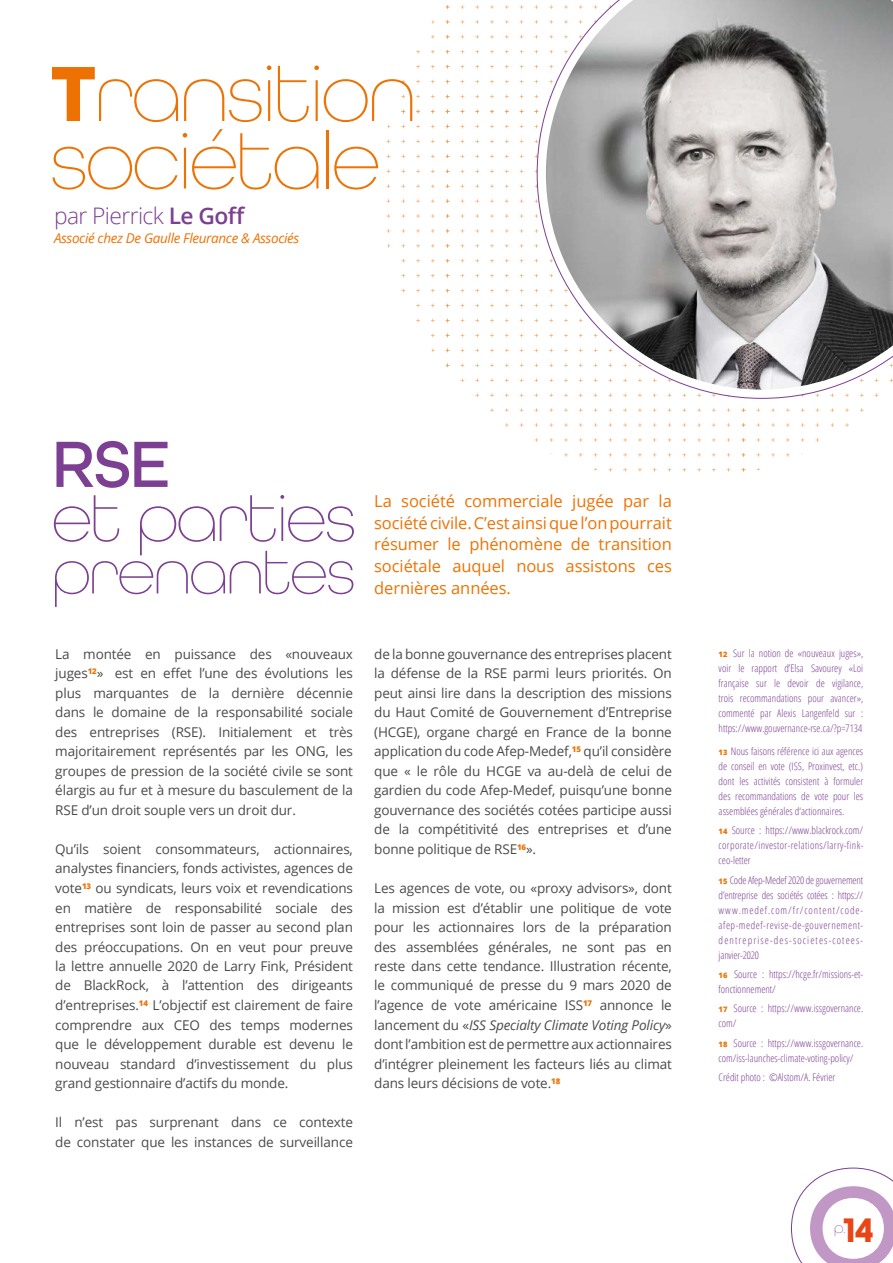
<style>
.page{position:relative;width:893px;height:1263px;background:#fff}
.page>*{position:absolute;margin:0;border:0;box-sizing:border-box;transform-origin:0 0}
.t1{font:82.5px/67.5px "All Round Gothic X Lig";letter-spacing:-.025em;color:#ee7203}
.t2{font:500 69px "All Round Gothic";color:#7c3f91}
.t3{font:68.25px "All Round Gothic X Lig";letter-spacing:-.025em;color:#7c3f91}
.t4{font:63.75px "All Round Gothic X Lig";letter-spacing:-.025em;color:#7c3f91}
.t5{font:700 36px "All Round Gothic";color:#e84617}
.t6{font:300 22.8px "Open Sans";letter-spacing:-.025em;color:#7c3f91}
.t7{font:16.5px/21.8px "Open Sans";letter-spacing:-.005em;color:#ee7203;text-align:justify}
.t8{font:15.3px "All Round Gothic X Lig";color:#7c3f91}
.t9{font:13.5px/19.5px "Open Sans";letter-spacing:-.01em;color:#4a4a49;text-align:justify}
.t10{font:italic 13.5px "Open Sans";letter-spacing:-.025em;color:#ee7203}
.t11{font:300 condensed 10.5px/15px "Open Sans";color:#7c3f91;text-align:justify}
.s1{font-family:"All Round Gothic";font-weight:700}
.s2{font-weight:600}
.s3{font-style:italic}
.s4{font-weight:800;font-stretch:normal;font-size:7.5px;color:#ee7203}
</style>
<div class="page">
<svg style="left:416px;top:50px;width:4px;height:4px"></svg>
<svg style="left:431px;top:50px;width:4px;height:4px"></svg>
<svg style="left:431px;top:35px;width:4px;height:4px"></svg>
<svg style="left:416px;top:259px;width:4px;height:4px"></svg>
<svg style="left:416px;top:244px;width:4px;height:4px"></svg>
<svg style="left:416px;top:229px;width:4px;height:4px"></svg>
<svg style="left:416px;top:214px;width:4px;height:4px"></svg>
<svg style="left:416px;top:199px;width:4px;height:4px"></svg>
<svg style="left:416px;top:184px;width:4px;height:4px"></svg>
<svg style="left:431px;top:259px;width:4px;height:4px"></svg>
<svg style="left:431px;top:244px;width:4px;height:4px"></svg>
<svg style="left:431px;top:229px;width:4px;height:4px"></svg>
<svg style="left:431px;top:214px;width:4px;height:4px"></svg>
<svg style="left:431px;top:199px;width:4px;height:4px"></svg>
<svg style="left:431px;top:184px;width:4px;height:4px"></svg>
<svg style="left:490px;top:50px;width:4px;height:4px"></svg>
<svg style="left:490px;top:35px;width:4px;height:4px"></svg>
<svg style="left:490px;top:20px;width:4px;height:4px"></svg>
<svg style="left:490px;top:5px;width:4px;height:4px"></svg>
<svg style="left:505px;top:35px;width:4px;height:4px"></svg>
<svg style="left:505px;top:20px;width:4px;height:4px"></svg>
<svg style="left:505px;top:5px;width:4px;height:4px"></svg>
<svg style="left:490px;top:408px;width:4px;height:4px"></svg>
<svg style="left:490px;top:393px;width:4px;height:4px"></svg>
<svg style="left:490px;top:259px;width:4px;height:4px"></svg>
<svg style="left:490px;top:244px;width:4px;height:4px"></svg>
<svg style="left:490px;top:229px;width:4px;height:4px"></svg>
<svg style="left:490px;top:214px;width:4px;height:4px"></svg>
<svg style="left:490px;top:199px;width:4px;height:4px"></svg>
<svg style="left:490px;top:184px;width:4px;height:4px"></svg>
<svg style="left:505px;top:423px;width:4px;height:4px"></svg>
<svg style="left:505px;top:408px;width:4px;height:4px"></svg>
<svg style="left:505px;top:244px;width:4px;height:4px"></svg>
<svg style="left:505px;top:229px;width:4px;height:4px"></svg>
<svg style="left:505px;top:214px;width:4px;height:4px"></svg>
<svg style="left:505px;top:199px;width:4px;height:4px"></svg>
<svg style="left:564px;top:453px;width:4px;height:4px"></svg>
<svg style="left:564px;top:438px;width:4px;height:4px"></svg>
<svg style="left:564px;top:423px;width:4px;height:4px"></svg>
<svg style="left:564px;top:408px;width:4px;height:4px"></svg>
<svg style="left:623px;top:468px;width:4px;height:4px"></svg>
<svg style="left:623px;top:453px;width:4px;height:4px"></svg>
<svg style="left:623px;top:438px;width:4px;height:4px"></svg>
<svg style="left:623px;top:423px;width:4px;height:4px"></svg>
<svg style="left:623px;top:408px;width:4px;height:4px"></svg>
<svg style="left:638px;top:468px;width:4px;height:4px"></svg>
<svg style="left:638px;top:453px;width:4px;height:4px"></svg>
<svg style="left:638px;top:438px;width:4px;height:4px"></svg>
<svg style="left:638px;top:423px;width:4px;height:4px"></svg>
<svg style="left:638px;top:408px;width:4px;height:4px"></svg>
<svg style="left:697px;top:468px;width:4px;height:4px"></svg>
<svg style="left:697px;top:453px;width:4px;height:4px"></svg>
<svg style="left:697px;top:438px;width:4px;height:4px"></svg>
<svg style="left:697px;top:423px;width:4px;height:4px"></svg>
<svg style="left:697px;top:408px;width:4px;height:4px"></svg>
<svg style="left:712px;top:468px;width:4px;height:4px"></svg>
<svg style="left:712px;top:453px;width:4px;height:4px"></svg>
<svg style="left:712px;top:438px;width:4px;height:4px"></svg>
<svg style="left:712px;top:423px;width:4px;height:4px"></svg>
<svg style="left:712px;top:408px;width:4px;height:4px"></svg>
<svg style="left:771px;top:453px;width:4px;height:4px"></svg>
<svg style="left:771px;top:438px;width:4px;height:4px"></svg>
<svg style="left:771px;top:423px;width:4px;height:4px"></svg>
<svg style="left:771px;top:408px;width:4px;height:4px"></svg>
<svg style="left:786px;top:453px;width:4px;height:4px"></svg>
<svg style="left:786px;top:438px;width:4px;height:4px"></svg>
<svg style="left:786px;top:423px;width:4px;height:4px"></svg>
<svg style="left:786px;top:408px;width:4px;height:4px"></svg>
<svg style="left:845px;top:423px;width:4px;height:4px"></svg>
<svg style="left:845px;top:408px;width:4px;height:4px"></svg>
<svg style="left:860px;top:408px;width:4px;height:4px"></svg>
<svg style="left:537px;top:6px;width:342px;height:393px"></svg>
<img style="left:546px;top:0;width:347px;height:390px">
<svg style="left:791px;top:1168px;width:102px;height:95px"></svg>
<h1 class="t1" style="left:50px;top:58px;width:368px"><span class="s1">T</span>ransition sociétale</h1>
<h3 class="t6" style="left:54px;top:200px;width:193px">par Pierrick <span class="s2">Le Goff</span></h3>
<p class="t10" style="left:54px;top:229px;width:247px">Associé chez De Gaulle Fleurance &amp; Associés</p>
<h2 class="t2" style="left:52px;top:423px;width:120px">RSE</h2>
<h3 class="t3" style="left:52px;top:478px;width:306px">et parties</h3>
<h3 class="t4" style="left:52px;top:534px;width:305px">prenantes</h3>
<p class="t9" style="left:55px;top:644px;width:299px">La montée en puissance des «nouveaux juges<sup>12</sup>» est en effet l’une des évolutions les plus marquantes de la dernière décennie dans le domaine de la responsabilité sociale des entreprises (RSE). Initialement et très majoritairement représentés par les ONG, les groupes de pression de la société civile se sont élargis au fur et à mesure du basculement de la RSE d’un droit souple vers un droit dur.</p>
<p class="t9" style="left:55px;top:839px;width:299px">Qu’ils soient consommateurs, actionnaires, analystes financiers, fonds activistes, agences de vote<sup>13</sup> ou syndicats, leurs voix et revendications en matière de responsabilité sociale des entreprises sont loin de passer au second plan des préoccupations. On en veut pour preuve la lettre annuelle 2020 de Larry Fink, Président de BlackRock, à l’attention des dirigeants d’entreprises.<sup>14</sup> L’objectif est clairement de faire comprendre aux CEO des temps modernes que le développement durable est devenu le nouveau standard d’investissement du plus grand gestionnaire d’actifs du monde.</p>
<p class="t9" style="left:55px;top:1112px;width:299px">Il n’est pas surprenant dans ce contexte de constater que les instances de surveillance</p>
<p class="t7" style="left:374px;top:490px;width:299px">La société commerciale jugée par la société civile. C’est ainsi que l’on pourrait résumer le phénomène de transition sociétale auquel nous assistons ces dernières années.</p>
<p class="t9" style="left:374px;top:644px;width:299px">de la bonne gouvernance des entreprises placent la défense de la RSE parmi leurs priorités. On peut ainsi lire dans la description des missions du Haut Comité de Gouvernement d’Entreprise (HCGE), organe chargé en France de la bonne application du code Afep-Medef,<sup>15</sup> qu’il considère que « le rôle du HCGE va au-delà de celui de gardien du code Afep-Medef, puisqu’une bonne gouvernance des sociétés cotées participe aussi de la compétitivité des entreprises et d’une bonne politique de RSE<sup>16</sup>».</p>
<p class="t9" style="left:374px;top:878px;width:299px">Les agences de vote, ou «proxy advisors», dont la mission est d’établir une politique de vote pour les actionnaires lors de la préparation des assemblées générales, ne sont pas en reste dans cette tendance. Illustration récente, le communiqué de presse du 9 mars 2020 de l’agence de vote américaine ISS<sup>17</sup> annonce le lancement du «<span class="s3">ISS Specialty Climate Voting Policy</span>» dont l’ambition est de permettre aux actionnaires d’intégrer pleinement les facteurs liés au climat dans leurs décisions de vote.<sup>18</sup></p>
<p class="t11" style="left:719px;top:645px;width:146px"><span class="s4">12</span> Sur la notion de «nouveaux juges», voir le rapport d’Elsa Savourey «Loi française sur le devoir de vigilance, trois recommandations pour avancer», commenté par Alexis Langenfeld sur : https://www.gouvernance-rse.ca/?p=7134</p>
<p class="t11" style="left:719px;top:743px;width:146px"><span class="s4">13</span> Nous faisons référence ici aux agences de conseil en vote (ISS, Proxinvest, etc.) dont les activités consistent à formuler des recommandations de vote pour les assemblées générales d‘actionnaires.</p>
<p class="t11" style="left:719px;top:823px;width:146px"><span class="s4">14</span> Source : https://www.blackrock.com/ corporate/investor-relations/larry-fink&shy;ceo-letter</p>
<p class="t11" style="left:719px;top:872px;width:146px"><span class="s4">15</span> Code Afep-Medef 2020 de gouvernement d’entreprise des sociétés cotées : https:// www.medef.com/fr/content/code&shy;afep-medef-revise-de-gouvernement&shy;dentreprise-des-societes-cotees&shy;janvier-2020</p>
<p class="t11" style="left:719px;top:966px;width:146px"><span class="s4">16</span> Source : https://hcge.fr/missions-et&shy;fonctionnement/</p>
<p class="t11" style="left:719px;top:1000px;width:146px"><span class="s4">17</span> Source : https://www.issgovernance. com/</p>
<p class="t11" style="left:719px;top:1035px;width:146px"><span class="s4">18</span> Source : https://www.issgovernance. com/iss-launches-climate-voting-policy/</p>
<p class="t11" style="left:719px;top:1069px;width:118px">Crédit photo : ©Alstom/A. Février</p>
<p class="t8" style="left:834px;top:1218px;width:13px">p.</p>
<h3 class="t5" style="left:843px;top:1208px;width:33px">14</h3>
</div>
